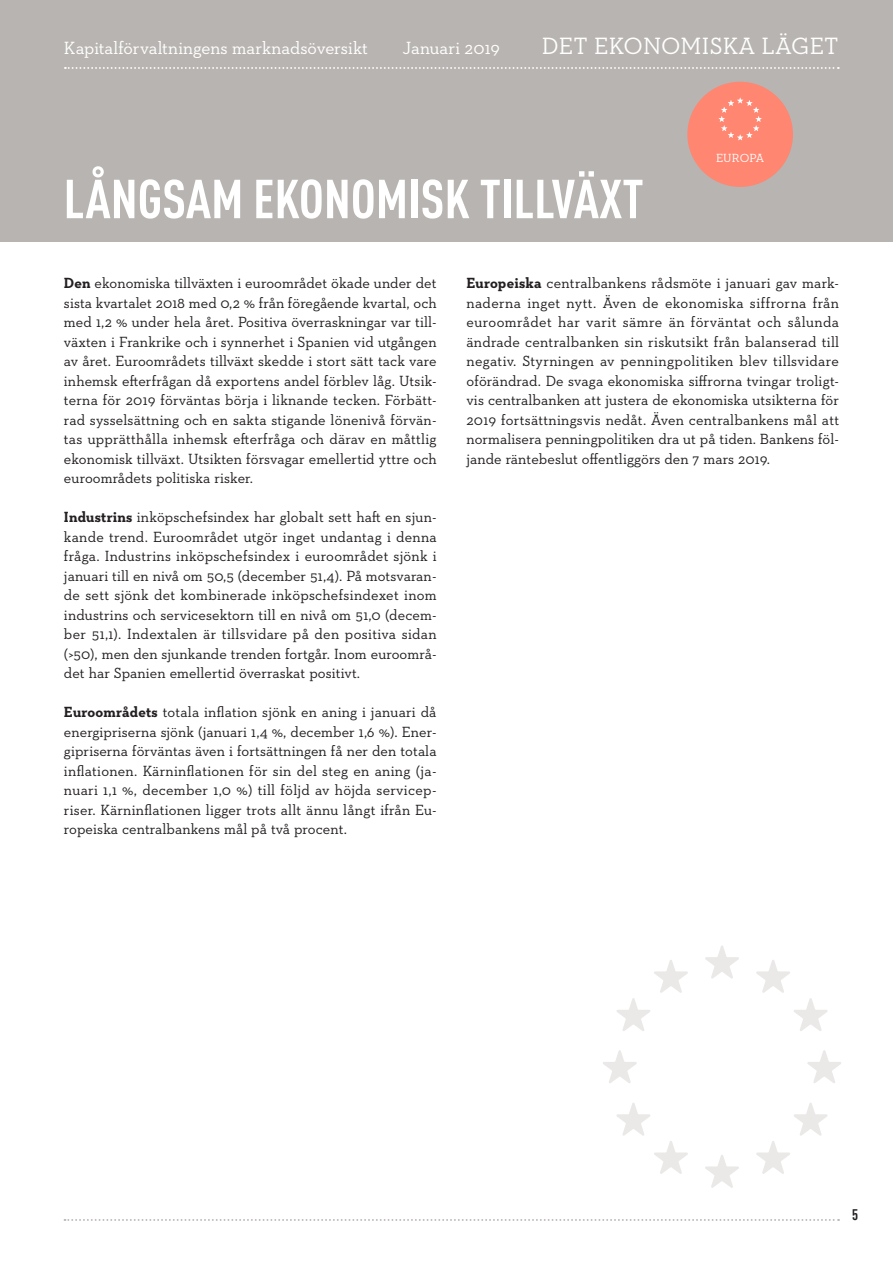
<style>
.page{position:relative;width:893px;height:1263px;background:#fff}
.page>*{position:absolute;margin:0;border:0;box-sizing:border-box;transform-origin:0 0}
.OTSIKKO{font:700 condensed 54px "DIN Offc Pro";color:#fff}
.headerin_yläteksti_o{font:24px "Neutraface Slab Text";letter-spacing:.005em;color:#fff}
.t1{font:18px "Neutraface Slab Text";color:#fff}
.LEIPIS{font:15px/19.5px "Neutraface Slab Text";letter-spacing:.005em;color:#231f20;text-align:justify}
.t2{font:700 condensed 15px "DIN Offc Pro";color:#231f20}
.t3{font:12px "Neutraface Slab Text";color:#fff}
.s1{font-weight:700}
</style>
<div class="page">
<svg style="left:64px;top:1219px;width:775px;height:2px"></svg>
<div style="left:0;top:0;width:893px;height:242px;background:#b8b4b1"></div>
<div style="left:687px;top:82px;width:106px;height:105px;background:#ff8671;border-radius:50%"></div>
<svg style="left:719px;top:98px;width:43px;height:42px"></svg>
<svg style="left:705px;top:946px;width:34px;height:33px"></svg>
<svg style="left:807px;top:1050px;width:34px;height:33px"></svg>
<svg style="left:756px;top:1103px;width:72px;height:71px"></svg>
<svg style="left:756px;top:960px;width:72px;height:71px"></svg>
<svg style="left:603px;top:1050px;width:34px;height:33px"></svg>
<svg style="left:616px;top:1103px;width:72px;height:71px"></svg>
<svg style="left:617px;top:960px;width:71px;height:71px"></svg>
<svg style="left:705px;top:1155px;width:34px;height:33px"></svg>
<svg style="left:65px;top:67px;width:774px;height:2px"></svg>
<p class="t1" style="left:64px;top:37px;width:306px">Kapitalförvaltningens marknadsöversikt</p>
<p class="t1" style="left:403px;top:37px;width:99px">Januari 2019</p>
<p class="headerin_yläteksti_o" style="left:542px;top:31px;width:298px">DET EKONOMISKA LÄGET</p>
<p class="t3" style="left:716px;top:150px;width:50px">EUROPA</p>
<p class="OTSIKKO" style="left:64px;top:159px;width:582px">LÅNGSAM EKONOMISK TILLVÄXT</p>
<p class="LEIPIS" style="left:64px;top:273px;width:374px"><span class="s1">Den</span> ekonomiska tillväxten i euroområdet ökade under det sista kvartalet 2018 med 0,2 % från föregående kvartal, och med 1,2 % under hela året. Positiva överraskningar var till&shy;växten i Frankrike och i synnerhet i Spanien vid utgången av året. Euroområdets tillväxt skedde i stort sätt tack vare inhemsk efterfrågan då exportens andel förblev låg. Utsik&shy;terna för 2019 förväntas börja i liknande tecken. Förbätt&shy;rad sysselsättning och en sakta stigande lönenivå förvän&shy;tas upprätthålla inhemsk efterfråga och därav en måttlig ekonomisk tillväxt. Utsikten försvagar emellertid yttre och euroområdets politiska risker.</p>
<p class="LEIPIS" style="left:64px;top:507px;width:374px"><span class="s1">Industrins</span> inköpschefsindex har globalt sett haft en sjun&shy;kande trend. Euroområdet utgör inget undantag i denna fråga. Industrins inköpschefsindex i euroområdet sjönk i januari till en nivå om 50,5 (december 51,4). På motsvaran&shy;de sett sjönk det kombinerade inköpschefsindexet inom industrins och servicesektorn till en nivå om 51,0 (decem&shy;ber 51,1). Indextalen är tillsvidare på den positiva sidan (&gt;50), men den sjunkande trenden fortgår. Inom euroområ&shy;det har Spanien emellertid överraskat positivt.</p>
<p class="LEIPIS" style="left:64px;top:702px;width:374px"><span class="s1">Euroområdets</span> totala inflation sjönk en aning i januari då energipriserna sjönk (januari 1,4 %, december 1,6 %). Ener&shy;gipriserna förväntas även i fortsättningen få ner den totala inflationen. Kärninflationen för sin del steg en aning (ja&shy;nuari 1,1 %, december 1,0 %) till följd av höjda servicep&shy;riser. Kärninflationen ligger trots allt ännu långt ifrån Eu&shy;ropeiska centralbankens mål på två procent.</p>
<p class="LEIPIS" style="left:466px;top:273px;width:374px"><span class="s1">Europeiska</span> centralbankens rådsmöte i januari gav mark&shy;naderna inget nytt. Även de ekonomiska siffrorna från euroområdet har varit sämre än förväntat och sålunda ändrade centralbanken sin riskutsikt från balanserad till negativ. Styrningen av penningpolitiken blev tillsvidare oförändrad. De svaga ekonomiska siffrorna tvingar troligt&shy;vis centralbanken att justera de ekonomiska utsikterna för 2019 fortsättningsvis nedåt. Även centralbankens mål att normalisera penningpolitiken dra ut på tiden. Bankens föl&shy;jande räntebeslut offentliggörs den 7 mars 2019.</p>
<p class="t2" style="left:852px;top:1204px;width:8px">5</p>
</div>
